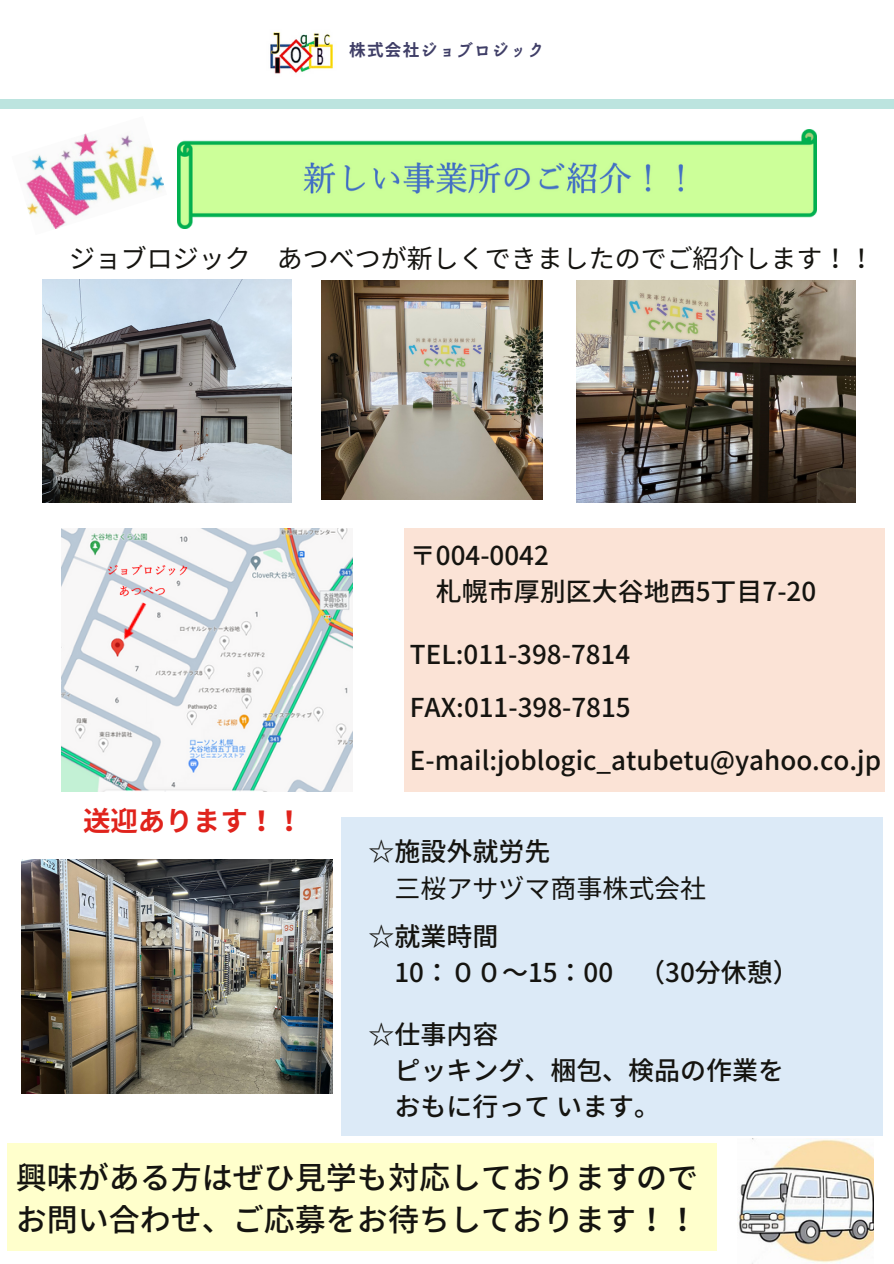
<style>
.page{position:relative;width:894px;height:1264px;background:#fff}
.page>*{position:absolute;margin:0;border:0;box-sizing:border-box;transform-origin:0 0}
.t1{font:500 31.05px/42.6px "Noto Sans JP";color:#151410}
.t2{font:700 27.45px "Noto Sans JP";color:#e0231c}
.t3{font:500 25.95px/36px "Noto Sans JP";color:#151410}
.t4{font:25.95px/36px "Noto Sans JP";color:#151410}
.t5{font:700 16.5px "irohakaku C";letter-spacing:.08em;color:#3f3e67}
.s1{font-weight:500}
</style>
<div class="page">
<div style="left:0;top:99px;width:893px;height:9px;background:#bce4df"></div>
<img style="left:270px;top:32px;width:63px;height:42px">
<img style="left:43px;top:280px;width:248px;height:222px">
<img style="left:21px;top:859px;width:312px;height:234px">
<img style="left:177px;top:129px;width:639px;height:99px">
<img style="left:25px;top:133px;width:139px;height:96px">
<img style="left:737px;top:1138px;width:136px;height:125px">
<img style="left:61px;top:528px;width:291px;height:263px">
<img style="left:111px;top:615px;width:38px;height:38px">
<img style="left:101px;top:546px;width:152px;height:69px">
<img style="left:576px;top:280px;width:279px;height:222px">
<img style="left:321px;top:280px;width:221px;height:220px">
<p class="t5" style="left:349px;top:39px;width:197px">株式会社ジョブロジック</p>
<h3 class="t4" style="left:69px;top:238px;width:806px">ジョブロジック あつべつが新しくできましたのでご紹介します！！</h3>
<h3 class="t3" style="left:436px;top:536px;width:382px;text-indent:-26px">〒004-0042<br>札幌市厚別区大谷地西5丁目 7-20</h3>
<p class="t3" style="left:410px;top:634px;width:222px">TEL:011-398-7814</p>
<h3 class="t3" style="left:410px;top:688px;width:222px">FAX:011-398-7815</h3>
<h1 class="t2" style="left:83px;top:799px;width:221px">送迎あります！！</h1>
<h4 class="t3" style="left:410px;top:741px;width:472px">E-mail:joblogic_atubetu@yahoo.co.jp</h4>
<p class="t4" style="left:394px;top:832px;width:313px;text-indent:-26px"><span class="s1">☆施設外就労先<br></span>三桜アサヅマ商事株式会社</p>
<h3 class="t3" style="left:394px;top:917px;width:405px;text-indent:-26px">☆就業時間<br>10：００～15：00 （30分休憩）</h3>
<p class="t3" style="left:394px;top:1015px;width:391px;text-indent:-26px">☆仕事内容<br>ピッキング、梱包、検品の作業をおもに行っています。</p>
<h3 class="t1" style="left:16px;top:1154px;width:684px">興味がある方はぜひ見学も対応しておりますのでお問い合わせ、ご応募をお待ちしております！！</h3>
</div>
